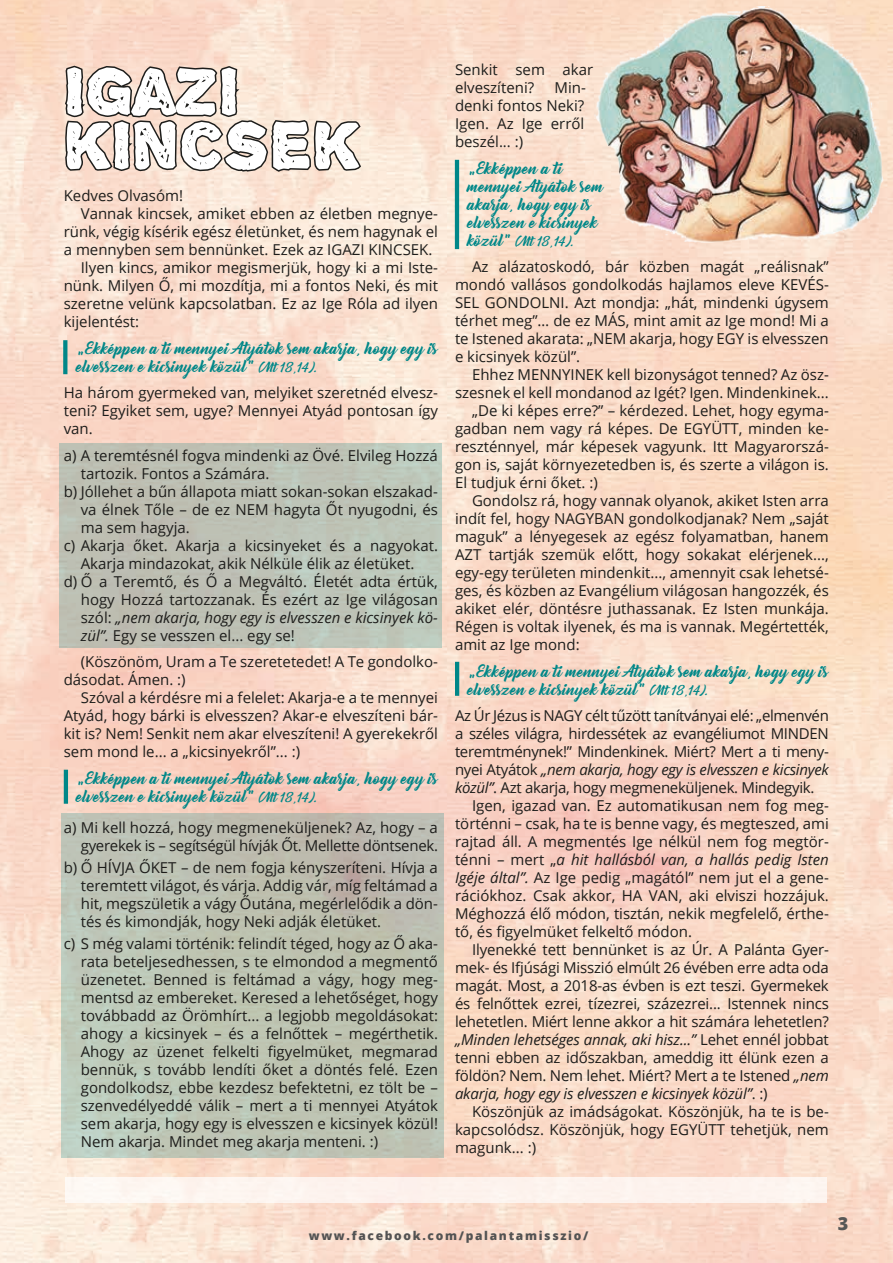
<style>
.page{position:relative;width:893px;height:1263px;background:#fff}
.page>*{position:absolute;margin:0;border:0;box-sizing:border-box;transform-origin:0 0}
.t1{font:72px/54px "Alpha Echo";color:#fff}
.t2{font:800 18px "Open Sans";color:#575756}
.t3{font:15px/18px "Open Sans";color:#1d1d1b;text-align:justify}
.t4{font:15px/18px "Bernadette";color:#008788}
.t5{font:15px/18px "Open Sans";letter-spacing:-.02em;color:#1d1d1b;text-align:right}
.t6{font:italic 15px "Open Sans";letter-spacing:-.01em;color:#1d1d1b}
.t7{font:800 12px "Open Sans";letter-spacing:.14em;color:#535353}
.t8{font:12px "Bernadette";color:#008788}
.s1{font-size:12px}
.s2{font-style:normal}
.s3{font-style:italic}
.s4{font-size:15px}
</style>
<div class="page">
<img style="left:0;top:0;width:893px;height:1263px">
<div style="left:66px;top:1177px;width:761px;height:25px;background:#fdf3ee"></div>
<img style="left:595px;top:7px;width:290px;height:237px">
<svg style="left:62px;top:60px;width:301px;height:125px;background:#c1b0a3"></svg>
<div style="left:61px;top:813px;width:382px;height:344px;background:linear-gradient(to right,#bec9b9,#bdbdad)"></div>
<svg style="left:63px;top:340px;width:4px;height:34px"></svg>
<div style="left:60px;top:444px;width:382px;height:204px;background:#bec1b4"></div>
<hr style="left:455px;top:160px;width:4px;height:89px;background:#008788">
<hr style="left:64px;top:770px;width:4px;height:34px;background:#008788">
<hr style="left:455px;top:662px;width:4px;height:34px;background:#008788">
<h1 class="t1" style="left:64px;top:64px;width:298px">IGAZI<br>KINCSEK</h1>
<p class="t3" style="left:64px;top:186px;width:121px">Kedves Olvasóm!</p>
<p class="t3" style="left:81px;top:204px;width:359px">Vannak kincsek, amiket ebben az életben megnye-</p>
<p class="t3" style="left:64px;top:222px;width:376px">rünk, végig kísérik egész életünket, és nem hagynak el</p>
<p class="t3" style="left:64px;top:240px;width:370px">a mennyben sem bennünket. Ezek az IGAZI KINCSEK.</p>
<p class="t3" style="left:81px;top:258px;width:359px">Ilyen kincs, amikor megismerjük, hogy ki a mi Iste-</p>
<p class="t3" style="left:64px;top:276px;width:376px">nünk. Milyen Ő, mi mozdítja, mi a fontos Neki, és mit</p>
<p class="t3" style="left:64px;top:294px;width:376px">szeretne velünk kapcsolatban. Ez az Ige Róla ad ilyen</p>
<p class="t3" style="left:64px;top:312px;width:77px">kijelentést:</p>
<p class="t4" style="left:77px;top:340px;width:363px">„Ekképpen a ti mennyei Atyátok sem akarja, hogy egy is elvesszen e kicsinyek közül” <span class="s1">(Mt 18,14).</span></p>
<p class="t3" style="left:64px;top:383px;width:376px">Ha három gyermeked van, melyiket szeretnéd elvesz&shy;teni? Egyiket sem, ugye? Mennyei Atyád pontosan így van.</p>
<p class="t3" style="left:64px;top:446px;width:376px">a) A teremtésnél fogva mindenki az Övé. Elvileg Hozzá</p>
<p class="t3" style="left:81px;top:464px;width:190px">tartozik. Fontos a Számára.</p>
<p class="t3" style="left:64px;top:482px;width:376px">b) Jóllehet a bűn állapota miatt sokan-sokan elszakad-</p>
<p class="t3" style="left:81px;top:500px;width:359px">va élnek Tőle – de ez NEM hagyta Őt nyugodni, és</p>
<p class="t3" style="left:81px;top:518px;width:111px">ma sem hagyja.</p>
<p class="t3" style="left:64px;top:536px;width:376px">c) Akarja őket. Akarja a kicsinyeket és a nagyokat.</p>
<p class="t3" style="left:81px;top:554px;width:335px">Akarja mindazokat, akik Nélküle élik az életüket.</p>
<p class="t3" style="left:64px;top:572px;width:376px">d) Ő a Teremtő, és Ő a Megváltó. Életét adta értük,</p>
<p class="t3" style="left:81px;top:590px;width:359px">hogy Hozzá tartozzanak. És ezért az Ige világosan</p>
<p class="t6" style="left:81px;top:607px;width:359px"><span class="s2">szól:</span> „nem akarja, hogy egy is elvesszen e kicsinyek kö-</p>
<p class="t3" style="left:81px;top:626px;width:216px"><span class="s3">zül”.</span> Egy se vesszen el... egy se!</p>
<p class="t3" style="left:64px;top:652px;width:376px;text-indent:17px">(Köszönöm, Uram a Te szeretetedet! A Te gondolko&shy;dásodat. Ámen. :)</p>
<p class="t3" style="left:64px;top:688px;width:376px;text-indent:17px">Szóval a kérdésre mi a felelet: Akarja-e a te mennyei Atyád, hogy bárki is elvesszen? Akar-e elveszíteni bár&shy;kit is? Nem! Senkit nem akar elveszíteni! A gyerekekről sem mond le... a „kicsinyekről”... :)</p>
<p class="t4" style="left:77px;top:770px;width:363px">„Ekképpen a ti mennyei Atyátok sem akarja, hogy egy is elvesszen e kicsinyek közül” <span class="s1">(Mt 18,14).</span></p>
<p class="t5" style="left:64px;top:818px;width:376px">a) Mi kell hozzá, hogy megmeneküljenek? Az, hogy – a gyerekek is – segítségül hívják Őt. Mellette döntsenek.</p>
<p class="t3" style="left:81px;top:858px;width:359px;text-indent:-17px">b) Ő HÍVJA ŐKET – de nem fogja kényszeríteni. Hívja a teremtett világot, és várja. Addig vár, míg feltámad a hit, megszületik a vágy Őutána, megérlelődik a dön&shy;tés és kimondják, hogy Neki adják életüket.</p>
<p class="t3" style="left:81px;top:934px;width:359px;text-indent:-17px">c) S még valami történik: felindít téged, hogy az Ő aka&shy;rata beteljesedhessen, s te elmondod a megmentő üzenetet. Benned is feltámad a vágy, hogy meg&shy;mentsd az embereket. Keresed a lehetőséget, hogy továbbadd az Örömhírt... a legjobb megoldásokat: ahogy a kicsinyek – és a felnőttek – megérthetik.<br>Ahogy az üzenet felkelti figyelmüket, megmarad bennük, s tovább lendíti őket a döntés felé. Ezen gondolkodsz, ebbe kezdesz befektetni, ez tölt be – szenvedélyeddé válik – mert a ti mennyei Atyátok sem akarja, hogy egy is elvesszen e kicsinyek közül!<br>Nem akarja. Mindet meg akarja menteni. :)</p>
<p class="t3" style="left:455px;top:60px;width:140px">Senkit sem akar elveszíteni?</p>
<p class="t3" style="left:455px;top:78px;width:132px;text-indent:99px">Min&shy;denki fontos Neki?<br>Igen. Az Ige erről beszél... :)</p>
<p class="t4" style="left:468px;top:160px;width:137px">„Ekképpen a ti mennyei Atyátok sem akarja, hogy egy is elvesszen e kicsinyek</p>
<p class="t8" style="left:468px;top:232px;width:108px"><span class="s4">közül”</span> (Mt 18,14).</p>
<p class="t3" style="left:455px;top:257px;width:375px;text-indent:17px">Az alázatoskodó, bár közben magát „reálisnak” mondó vallásos gondolkodás hajlamos eleve KEVÉS-SEL GONDOLNI. Azt mondja: „hát, mindenki úgysem térhet meg”… de ez MÁS, mint amit az Ige mond! Mi a te Istened akarata: „NEM akarja, hogy EGY is elvesszen e kicsinyek közül”.</p>
<p class="t3" style="left:472px;top:365px;width:358px">Ehhez MENNYINEK kell bizonyságot tenned? Az ös -</p>
<p class="t3" style="left:455px;top:383px;width:375px">szesnek el kell mondanod az Igét? Igen. Mindenkinek...</p>
<p class="t3" style="left:472px;top:401px;width:358px">„De ki képes erre?” – kérdezed. Lehet, hogy egyma-</p>
<p class="t3" style="left:455px;top:419px;width:375px">gadban nem vagy rá képes. De EGYÜTT, minden ke-</p>
<p class="t3" style="left:455px;top:437px;width:375px">reszténnyel, már képesek vagyunk. Itt Magyarorszá-</p>
<p class="t3" style="left:455px;top:455px;width:375px">gon is, saját környezetedben is, és szerte a világon is.</p>
<p class="t3" style="left:455px;top:473px;width:144px">El tudjuk érni őket. :)</p>
<p class="t3" style="left:472px;top:491px;width:358px">Gondolsz rá, hogy vannak olyanok, akiket Isten arra</p>
<p class="t3" style="left:455px;top:509px;width:375px">indít fel, hogy NAGYBAN gondolkodjanak? Nem „saját</p>
<p class="t3" style="left:455px;top:527px;width:375px">maguk” a lényegesek az egész folyamatban, hanem</p>
<p class="t3" style="left:455px;top:545px;width:375px">AZT tartják szemük előtt, hogy sokakat elérjenek...,</p>
<p class="t3" style="left:455px;top:563px;width:375px">egy-egy területen mindenkit..., amennyit csak lehetsé-</p>
<p class="t3" style="left:455px;top:581px;width:375px">ges, és közben az Evangélium világosan hangozzék, és</p>
<p class="t3" style="left:455px;top:599px;width:375px">akiket elér, döntésre juthassanak. Ez Isten munkája.</p>
<p class="t3" style="left:455px;top:617px;width:375px">Régen is voltak ilyenek, és ma is vannak. Megértették,</p>
<p class="t3" style="left:455px;top:635px;width:126px">amit az Ige mond:</p>
<p class="t4" style="left:468px;top:663px;width:363px">„Ekképpen a ti mennyei Atyátok sem akarja, hogy egy is elvesszen e kicsinyek közül” <span class="s1">(Mt 18,14).</span></p>
<p class="t5" style="left:455px;top:706px;width:375px">Az Úr Jézus is NAGY célt tűzött tanítványai elé: „elmenvén</p>
<p class="t5" style="left:455px;top:724px;width:375px">a széles világra, hirdessétek az evangéliumot MINDEN</p>
<p class="t5" style="left:455px;top:742px;width:375px">teremtménynek!” Mindenkinek. Miért? Mert a ti men -</p>
<p class="t6" style="left:455px;top:760px;width:375px"><span class="s2">nyei Atyátok</span> „nem akarja, hogy egy is elvesszen e kicsinyek</p>
<p class="t5" style="left:455px;top:778px;width:361px"><span class="s3">közül”</span>. Azt akarja, hogy megmeneküljenek. Mindegyik.</p>
<p class="t3" style="left:472px;top:796px;width:358px">Igen, igazad van. Ez automatikusan nem fog meg-</p>
<p class="t3" style="left:455px;top:814px;width:375px">történni – csak, ha te is benne vagy, és megteszed, ami</p>
<p class="t3" style="left:455px;top:832px;width:375px">rajtad áll. A megmentés Ige nélkül nem fog megtör-</p>
<p class="t6" style="left:455px;top:850px;width:375px"><span class="s2">ténni – mert „</span>a hit hallásból van, a hallás pedig Isten</p>
<p class="t3" style="left:455px;top:868px;width:375px"><span class="s3">Igéje által”.</span> Az Ige pedig „magától” nem jut el a gene-</p>
<p class="t3" style="left:455px;top:886px;width:375px">rációkhoz. Csak akkor, HA VAN, aki elviszi hozzájuk.</p>
<p class="t3" style="left:455px;top:904px;width:375px">Méghozzá élő módon, tisztán, nekik megfelelő, érthe-</p>
<p class="t3" style="left:455px;top:922px;width:239px">tő, és figyelmüket felkeltő módon.</p>
<p class="t3" style="left:472px;top:940px;width:358px">Ilyenekké tett bennünket is az Úr. A Palánta Gyer-</p>
<p class="t3" style="left:455px;top:958px;width:375px">mek- és Ifjúsági Misszió elmúlt 26 évében erre adta oda</p>
<p class="t3" style="left:455px;top:976px;width:375px">magát. Most, a 2018-as évben is ezt teszi. Gyermekek</p>
<p class="t3" style="left:455px;top:994px;width:375px">és felnőttek ezrei, tízezrei, százezrei... Istennek nincs</p>
<p class="t3" style="left:455px;top:1012px;width:375px">lehetetlen. Miért lenne akkor a hit számára lehetetlen?</p>
<p class="t6" style="left:455px;top:1030px;width:375px">„Minden lehetséges annak, aki hisz...” <span class="s2">Lehet ennél jobbat</span></p>
<p class="t3" style="left:455px;top:1048px;width:375px">tenni ebben az időszakban, ameddig itt élünk ezen a</p>
<p class="t3" style="left:455px;top:1066px;width:375px">földön? Nem. Nem lehet. Miért? Mert a te Istened <span class="s3">„nem</span></p>
<p class="t6" style="left:455px;top:1084px;width:314px">akarja, hogy egy is elvesszen e kicsinyek közül”<span class="s2">. :)</span></p>
<p class="t3" style="left:472px;top:1102px;width:358px">Köszönjük az imádságokat. Köszönjük, ha te is be-</p>
<p class="t3" style="left:455px;top:1120px;width:375px">kapcsolódsz. Köszönjük, hogy EGYÜTT tehetjük, nem</p>
<p class="t3" style="left:455px;top:1138px;width:83px">magunk... :)</p>
<p class="t7" style="left:309px;top:1227px;width:281px">www.facebook.com/palantamisszio/</p>
<p class="t2" style="left:838px;top:1210px;width:12px">3</p>
</div>
